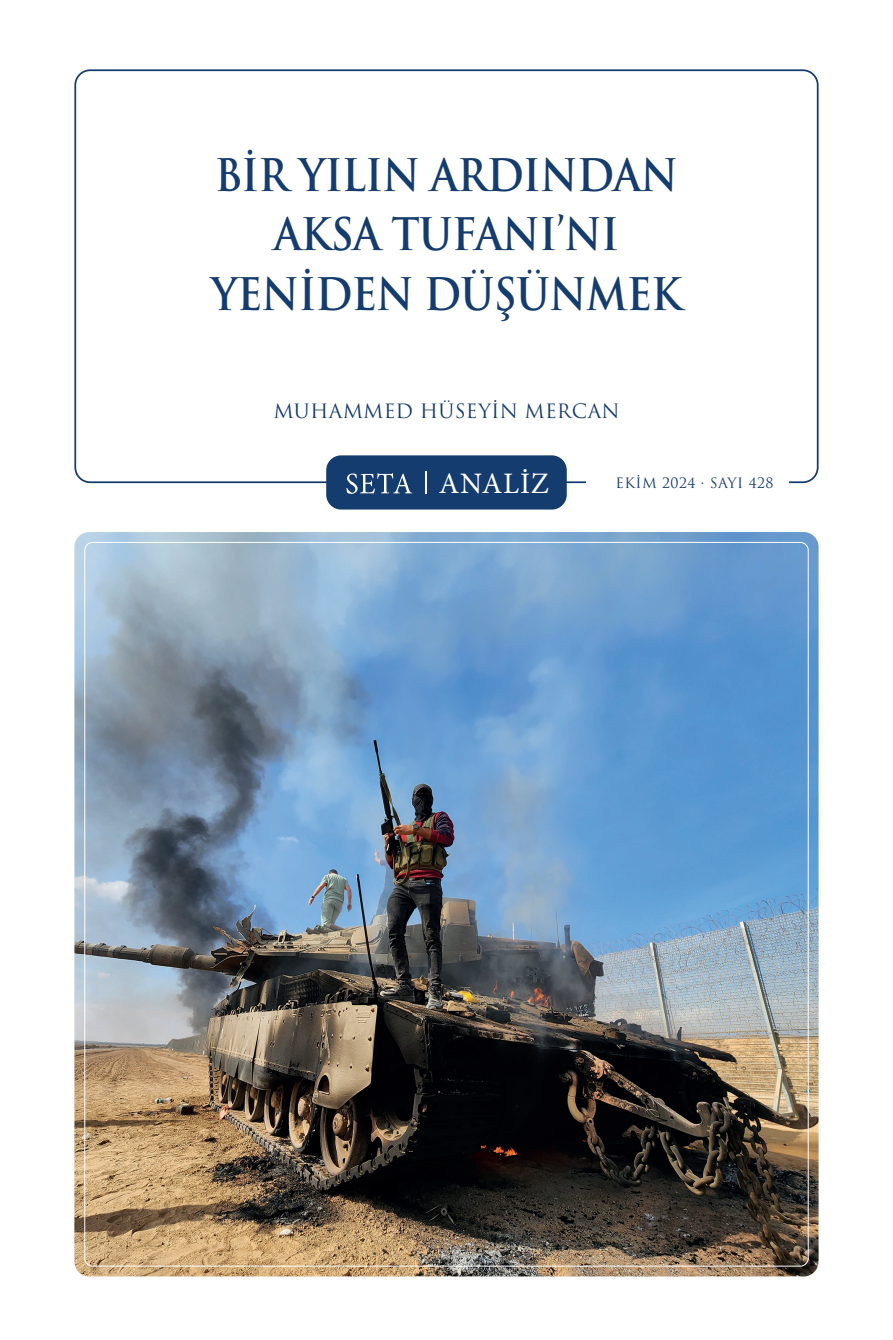
<style>
.page{position:relative;width:893px;height:1340px;background:#fff}
.page>*{position:absolute;margin:0;border:0;box-sizing:border-box;transform-origin:0 0}
.t1{font:700 43.75px/59.5px "Trajan Pro";letter-spacing:-.02em;color:#153c6e;text-align:center;scale:.91 1}
.t2{font:29.75px "Minion Pro";letter-spacing:.025em;color:#fff}
.t3{font:19.25px "Trajan Pro";letter-spacing:.01em;color:#153c6e}
.t4{font:14px "Trajan Pro";letter-spacing:.03em;color:#153c6e}
</style>
<div class="page">
<div style="left:326px;top:455px;width:241px;height:54px;background:#153c6e;border-radius:15px"></div>
<svg style="left:346px;top:473px;width:66px;height:21px"></svg>
<svg style="left:426px;top:471px;width:1px;height:23px"></svg>
<img style="left:74px;top:532px;width:745px;height:744px">
<p class="t1" style="left:211px;top:146px;width:519px">BIR YILIN ARDINDAN<br>AKSA TUFANI’NI<br>YENIDEN DÜŞÜNMEK</p>
<p class="t3" style="left:273px;top:398px;width:348px">MUHAMMED HÜSEYIN MERCAN</p>
<p class="t2" style="left:439px;top:464px;width:111px">ANALİZ</p>
<p class="t4" style="left:616px;top:474px;width:159px">EKİ M 2024 . SAYI 428</p>
</div>
